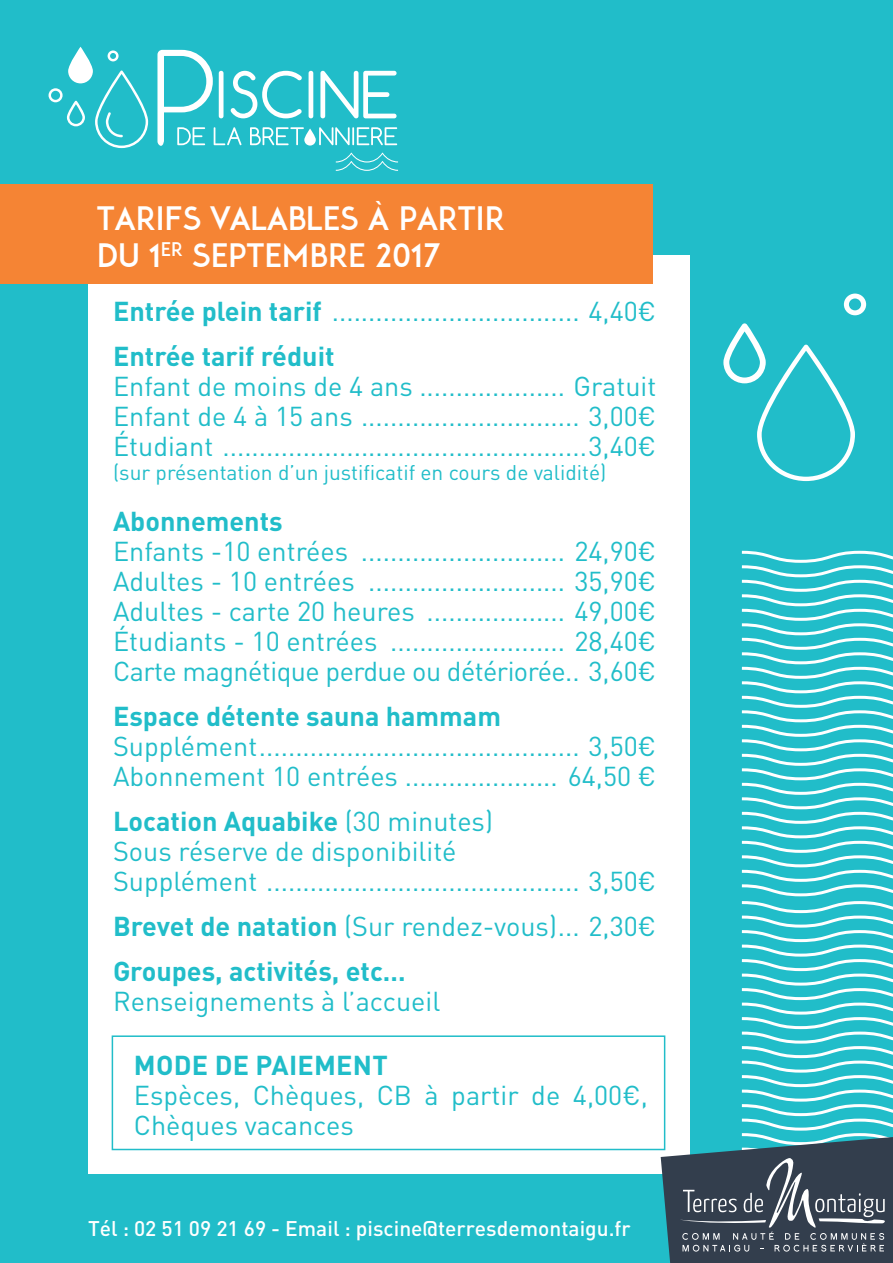
<style>
.page{position:relative;width:893px;height:1263px;background:#21bdc9}
.page>*{position:absolute;margin:0;border:0;box-sizing:border-box;transform-origin:0 0}
.t1{font:31.95px/36.8px "ADAM";color:#fff}
.t2{font:27px/30px "DIN Pro";color:#21bdc9}
.t3{font:700 27px/45px "DIN Pro";color:#21bdc9}
.t4{font:21px "DIN Pro";color:#21bdc9}
.t5{font:500 21px "DIN Pro";color:#fff}
.s1{font-weight:700}
.s2{font-weight:400}
</style>
<div class="page">
<div style="left:88px;top:255px;width:601px;height:918px;background:#fff"></div>
<div style="left:112px;top:1035px;width:553px;height:115px;border:2px solid #21bdc9"></div>
<div style="left:0;top:184px;width:652px;height:100px;background:#f58434"></div>
<svg style="left:661px;top:549px;width:232px;height:714px"></svg>
<svg style="left:68px;top:47px;width:25px;height:36px"></svg>
<svg style="left:95px;top:71px;width:53px;height:77px"></svg>
<svg style="left:108px;top:50px;width:11px;height:11px"></svg>
<svg style="left:49px;top:88px;width:36px;height:38px"></svg>
<svg style="left:320px;top:71px;width:77px;height:47px"></svg>
<svg style="left:319px;top:127px;width:78px;height:18px"></svg>
<svg style="left:336px;top:153px;width:62px;height:18px"></svg>
<svg style="left:157px;top:50px;width:156px;height:96px"></svg>
<svg style="left:304px;top:129px;width:12px;height:17px"></svg>
<svg style="left:844px;top:294px;width:22px;height:21px"></svg>
<svg style="left:723px;top:323px;width:132px;height:158px"></svg>
<p class="t1" style="left:97px;top:200px;width:409px">TARIFS VALABLES À PARTIR<br>DU 1<sup>ER</sup> SEPTEMBRE 2017</p>
<p class="t2" style="left:113px;top:287px;width:545px;line-height:45px"><span class="s1">Entrée plein tarif</span> .................................. 4,40€<br><span class="s1">Entrée tarif réduit</span></p>
<p class="t2" style="left:113px;top:370px;width:545px;text-align:justify">Enfant de moins de 4 ans .................... Gratuit Enfant de 4 à 15 ans .............................. 3,00€ Étudiant ..................................................3,40€</p>
<p class="t4" style="left:113px;top:458px;width:495px">(sur présentation d’un justificatif en cours de validité)</p>
<p class="t3" style="left:113px;top:497px;width:171px">Abonnements</p>
<p class="t2" style="left:113px;top:535px;width:545px;text-align:justify">Enfants -10 entrées ............................ 24,90€ Adultes - 10 entrées ........................... 35,90€ Adultes - carte 20 heures ................... 49,00€ Étudiants - 10 entrées ........................ 28,40€ Carte magnétique perdue ou détériorée.. 3,60€</p>
<p class="t3" style="left:113px;top:692px;width:389px">Espace détente sauna hammam</p>
<p class="t2" style="left:113px;top:730px;width:545px">Supplément............................................ 3,50€<br>Abonnement 10 entrées ..................... 64,50 €</p>
<p class="t2" style="left:113px;top:805px;width:545px"><span class="s1">Location Aquabike</span> (30 minutes)<br>Sous réserve de disponibilité<br>Supplément ........................................... 3,50€</p>
<p class="t3" style="left:113px;top:902px;width:545px">Brevet de natation <span class="s2">(Sur rendez-vous)... 2,30€<br></span>Groupes, activités, etc…</p>
<p class="t2" style="left:113px;top:985px;width:329px">Renseignements à l’accueil</p>
<p class="t3" style="left:134px;top:1041px;width:255px">MODE DE PAIEMENT</p>
<p class="t2" style="left:134px;top:1079px;width:515px">Espèces, Chèques, CB à partir de 4,00€,<br>Chèques vacances</p>
<p class="t5" style="left:88px;top:1214px;width:544px">Tél : 02 51 09 21 69 - Email : piscine@terresdemontaigu.fr</p>
</div>
